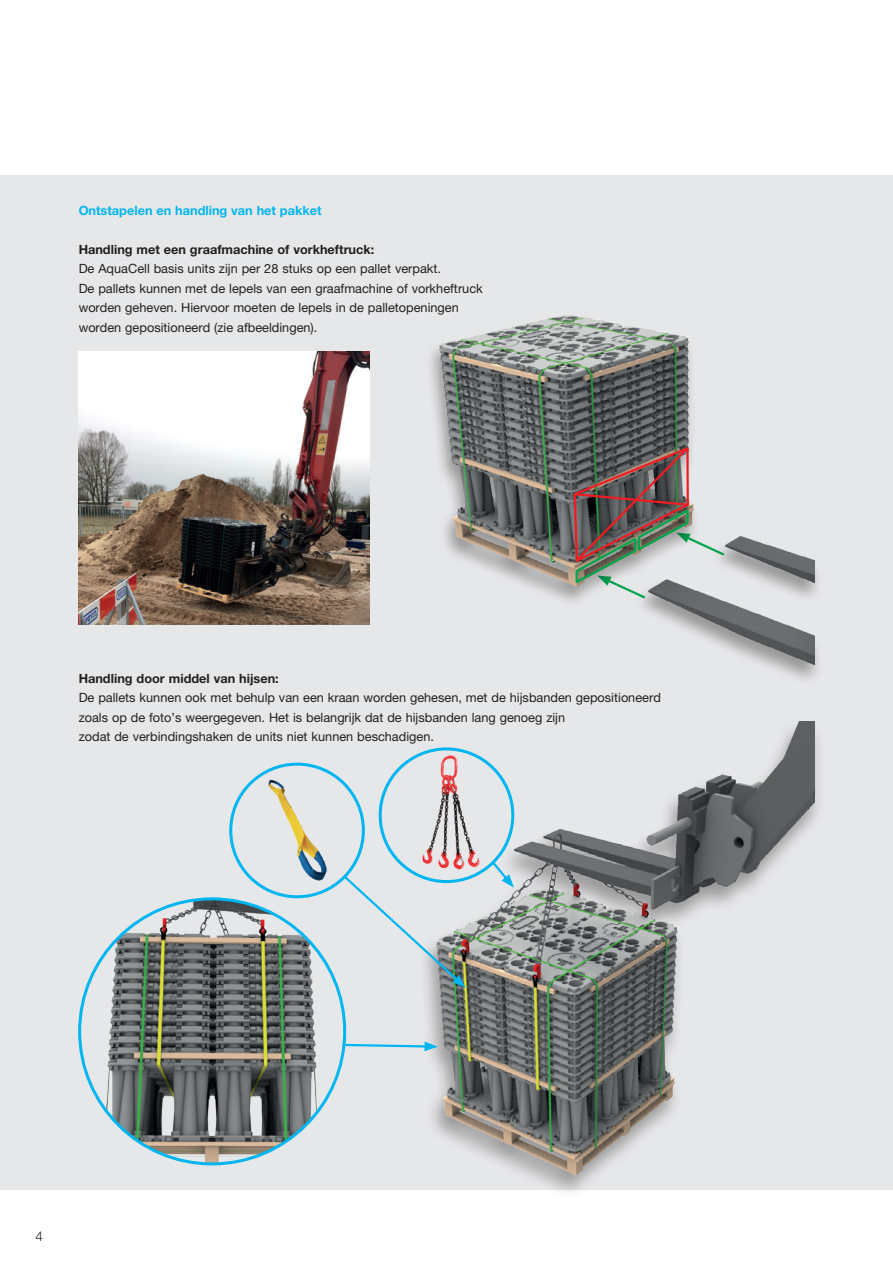
<style>
.page{position:relative;width:893px;height:1263px;background:#fff}
.page>*{position:absolute;margin:0;border:0;box-sizing:border-box;transform-origin:0 0}
.t1{font:300 13.5px "Helvetica Neue";color:#231f20}
.platte_tekst{font:12.75px/19.5px "Helvetica Neue";color:#231f20}
.platte_tekst-2{font:700 12.75px "Helvetica Neue";color:#231f20}
.platte_tekst-3{font:700 12.75px "Helvetica Neue";color:#00b6f0}
</style>
<div class="page">
<div style="left:0;top:176px;width:893px;height:1014px;background:#e6e7e9"></div>
<img style="left:79px;top:351px;width:281px;height:273px">
<div style="left:417px;top:719px;width:407px;height:481px;background:#231f20;opacity:.4"></div>
<img style="left:378px;top:722px;width:436px;height:478px">
<img style="left:360px;top:315px;width:454px;height:365px">
<img style="left:572px;top:445px;width:154px;height:155px">
<svg style="left:345px;top:1041px;width:93px;height:10px"></svg>
<svg style="left:342px;top:874px;width:124px;height:114px"></svg>
<svg style="left:490px;top:859px;width:24px;height:29px"></svg>
<img style="left:268px;top:780px;width:59px;height:101px">
<div style="left:229px;top:763px;width:136px;height:135px;border:3px solid #00b6f0;border-radius:50%"></div>
<img style="left:80px;top:899px;width:265px;height:265px;border-radius:133px">
<img style="left:416px;top:749px;width:72px;height:128px">
<div style="left:379px;top:747px;width:135px;height:136px;border:3px solid #00b6f0;border-radius:50%"></div>
<p class="platte_tekst-3" style="left:79px;top:202px;width:244px">Ontstapelen en handling van het pakket</p>
<p class="platte_tekst-2" style="left:79px;top:241px;width:297px">Handling met een graafmachine of vorkheftruck:</p>
<p class="platte_tekst" style="left:79px;top:259px;width:364px">De AquaCell basis units zijn per 28 stuks op een pallet verpakt.</p>
<p class="platte_tekst" style="left:79px;top:278px;width:406px">De pallets kunnen met de lepels van een graafmachine of vorkheftruck</p>
<p class="platte_tekst" style="left:79px;top:298px;width:382px">worden geheven. Hiervoor moeten de lepels in de palletopeningen</p>
<p class="platte_tekst" style="left:79px;top:317px;width:240px">worden gepositioneerd (zie afbeeldingen).</p>
<p class="platte_tekst-2" style="left:79px;top:670px;width:202px">Handling door middel van hijsen:</p>
<p class="platte_tekst" style="left:79px;top:688px;width:584px">De pallets kunnen ook met behulp van een kraan worden gehesen, met de hijsbanden gepositioneerd zoals op de foto’s weergegeven. Het is belangrijk dat de hijsbanden lang genoeg zijn<br>zodat de verbindingshaken de units niet kunnen beschadigen.</p>
<p class="t1" style="left:36px;top:1227px;width:9px">4</p>
</div>
